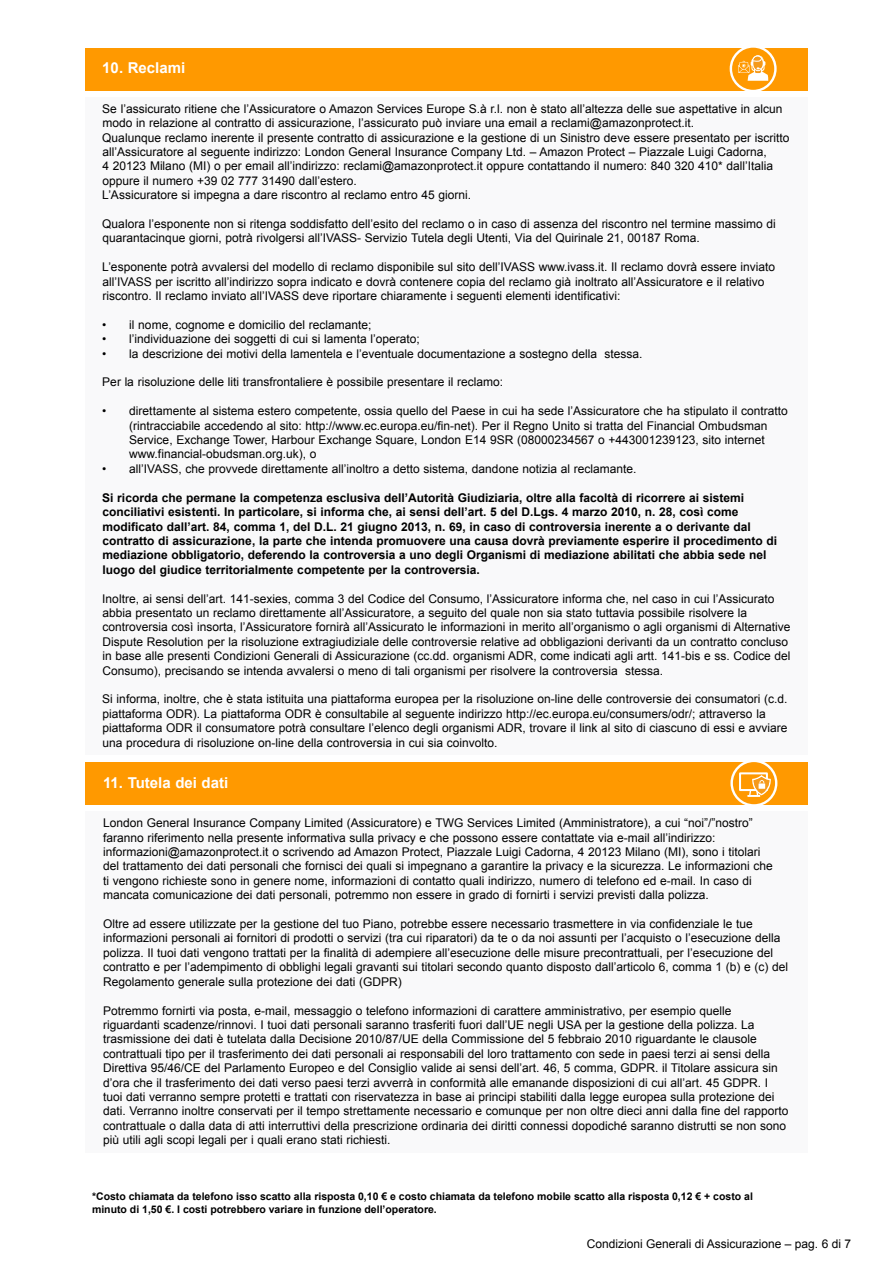
<style>
.page{position:relative;width:893px;height:1263px;background:#fff}
.page>*{position:absolute;margin:0;border:0;box-sizing:border-box;transform-origin:0 0}
.t1{font:700 15px "Arial";color:#fff}
.t2{font:12px/14.4px "Arial";color:#000}
.t3{font:700 12px/14.4px "Arial";color:#000}
.t4{font:700 10.5px/12.6px "Arial";color:#000}
</style>
<div class="page">
<div style="left:85px;top:97px;width:723px;height:658px;background:#f9f9fa"></div>
<div style="left:85px;top:48px;width:723px;height:42px;background:#f90"></div>
<svg style="left:730px;top:47px;width:47px;height:44px"></svg>
<div style="left:85px;top:812px;width:723px;height:341px;background:#f9f9fa"></div>
<div style="left:85px;top:762px;width:723px;height:43px;background:#f90"></div>
<svg style="left:730px;top:762px;width:47px;height:43px"></svg>
<p class="t1" style="left:102px;top:58px;width:84px">10. Reclami</p>
<p class="t2" style="left:102px;top:102px;width:689px">Se l’assicurato ritiene che l’Assicuratore o Amazon Services Europe S.à r.l. non è stato all’altezza delle sue aspettative in alcun modo in relazione al contratto di assicurazione, l’assicurato può inviare una email a reclami@amazonprotect.it.<br>Qualunque reclamo inerente il presente contratto di assicurazione e la gestione di un Sinistro deve essere presentato per iscritto all’Assicuratore al seguente indirizzo: London General Insurance Company Ltd. – Amazon Protect – Piazzale Luigi Cadorna,<br>4 20123 Milano (MI) o per email all’indirizzo: reclami@amazonprotect.it oppure contattando il numero: 840 320 410* dall’Italia oppure il numero +39 02 777 31490 dall’estero.<br>L’Assicuratore si impegna a dare riscontro al reclamo entro 45 giorni.</p>
<p class="t2" style="left:102px;top:217px;width:675px">Qualora l’esponente non si ritenga soddisfatto dell’esito del reclamo o in caso di assenza del riscontro nel termine massimo di quarantacinque giorni, potrà rivolgersi all’IVASS- Servizio Tutela degli Utenti, Via del Quirinale 21, 00187 Roma.</p>
<p class="t2" style="left:102px;top:260px;width:674px">L’esponente potrà avvalersi del modello di reclamo disponibile sul sito dell’IVASS www.ivass.it. Il reclamo dovrà essere inviato all’IVASS per iscritto all’indirizzo sopra indicato e dovrà contenere copia del reclamo già inoltrato all’Assicuratore e il relativo riscontro. Il reclamo inviato all’IVASS deve riportare chiaramente i seguenti elementi identificativi:</p>
<p class="t2" style="left:102px;top:318px;width:271px">• il nome, cognome e domicilio del reclamante;</p>
<p class="t2" style="left:102px;top:332px;width:319px">• l’individuazione dei soggetti di cui si lamenta l’operato;</p>
<p class="t2" style="left:102px;top:346px;width:542px">• la descrizione dei motivi della lamentela e l’eventuale documentazione a sostegno della stessa.</p>
<p class="t2" style="left:102px;top:375px;width:402px">Per la risoluzione delle liti transfrontaliere è possibile presentare il reclamo:</p>
<p class="t2" style="left:129px;top:404px;width:660px;text-indent:-27px">• direttamente al sistema estero competente, ossia quello del Paese in cui ha sede l’Assicuratore che ha stipulato il contratto (rintracciabile accedendo al sito: http://www.ec.europa.eu/fin-net). Per il Regno Unito si tratta del Financial Ombudsman Service, Exchange Tower, Harbour Exchange Square, London E14 9SR (08000234567 o +443001239123, sito internet www.financial-obudsman.org.uk), o</p>
<p class="t2" style="left:102px;top:462px;width:536px">• all’IVASS, che provvede direttamente all’inoltro a detto sistema, dandone notizia al reclamante.</p>
<p class="t3" style="left:102px;top:491px;width:676px">Si ricorda che permane la competenza esclusiva dell’Autorità Giudiziaria, oltre alla facoltà di ricorrere ai sistemi conciliativi esistenti. In particolare, si informa che, ai sensi dell’art. 5 del D.Lgs. 4 marzo 2010, n. 28, così come modificato dall’art. 84, comma 1, del D.L. 21 giugno 2013, n. 69, in caso di controversia inerente a o derivante dal contratto di assicurazione, la parte che intenda promuovere una causa dovrà previamente esperire il procedimento di mediazione obbligatorio, deferendo la controversia a uno degli Organismi di mediazione abilitati che abbia sede nel luogo del giudice territorialmente competente per la controversia.</p>
<p class="t2" style="left:102px;top:591px;width:690px">Inoltre, ai sensi dell’art. 141-sexies, comma 3 del Codice del Consumo, l’Assicuratore informa che, nel caso in cui l’Assicurato abbia presentato un reclamo direttamente all’Assicuratore, a seguito del quale non sia stato tuttavia possibile risolvere la controversia così insorta, l’Assicuratore fornirà all’Assicurato le informazioni in merito all’organismo o agli organismi di Alternative Dispute Resolution per la risoluzione extragiudiziale delle controversie relative ad obbligazioni derivanti da un contratto concluso in base alle presenti Condizioni Generali di Assicurazione (cc.dd. organismi ADR, come indicati agli artt. 141-bis e ss. Codice del Consumo), precisando se intenda avvalersi o meno di tali organismi per risolvere la controversia stessa.</p>
<p class="t2" style="left:102px;top:692px;width:687px">Si informa, inoltre, che è stata istituita una piattaforma europea per la risoluzione on-line delle controversie dei consumatori (c.d. piattaforma ODR). La piattaforma ODR è consultabile al seguente indirizzo http://ec.europa.eu/consumers/odr/; attraverso la piattaforma ODR il consumatore potrà consultare l’elenco degli organismi ADR, trovare il link al sito di ciascuno di essi e avviare una procedura di risoluzione on-line della controversia in cui sia coinvolto.</p>
<p class="t1" style="left:103px;top:772px;width:127px">11. Tutela dei dati</p>
<p class="t2" style="left:103px;top:816px;width:671px">London General Insurance Company Limited (Assicuratore) e TWG Services Limited (Amministratore), a cui “noi”/”nostro” faranno riferimento nella presente informativa sulla privacy e che possono essere contattate via e-mail all’indirizzo: informazioni@amazonprotect.it o scrivendo ad Amazon Protect, Piazzale Luigi Cadorna, 4 20123 Milano (MI), sono i titolari del trattamento dei dati personali che fornisci dei quali si impegnano a garantire la privacy e la sicurezza. Le informazioni che ti vengono richieste sono in genere nome, informazioni di contatto quali indirizzo, numero di telefono ed e-mail. In caso di mancata comunicazione dei dati personali, potremmo non essere in grado di fornirti i servizi previsti dalla polizza.</p>
<p class="t2" style="left:103px;top:917px;width:687px">Oltre ad essere utilizzate per la gestione del tuo Piano, potrebbe essere necessario trasmettere in via confidenziale le tue informazioni personali ai fornitori di prodotti o servizi (tra cui riparatori) da te o da noi assunti per l’acquisto o l’esecuzione della polizza. Il tuoi dati vengono trattati per la finalità di adempiere all’esecuzione delle misure precontrattuali, per l’esecuzione del contratto e per l’adempimento di obblighi legali gravanti sui titolari secondo quanto disposto dall’articolo 6, comma 1 (b) e (c) del Regolamento generale sulla protezione dei dati (GDPR)</p>
<p class="t2" style="left:103px;top:1003px;width:687px">Potremmo fornirti via posta, e-mail, messaggio o telefono informazioni di carattere amministrativo, per esempio quelle riguardanti scadenze/rinnovi. I tuoi dati personali saranno trasferiti fuori dall’UE negli USA per la gestione della polizza. La trasmissione dei dati è tutelata dalla Decisione 2010/87/UE della Commissione del 5 febbraio 2010 riguardante le clausole contrattuali tipo per il trasferimento dei dati personali ai responsabili del loro trattamento con sede in paesi terzi ai sensi della Direttiva 95/46/CE del Parlamento Europeo e del Consiglio valide ai sensi dell’art. 46, 5 comma, GDPR. il Titolare assicura sin d’ora che il trasferimento dei dati verso paesi terzi avverrà in conformità alle emanande disposizioni di cui all’art. 45 GDPR. I tuoi dati verranno sempre protetti e trattati con riservatezza in base ai principi stabiliti dalla legge europea sulla protezione dei dati. Verranno inoltre conservati per il tempo strettamente necessario e comunque per non oltre dieci anni dalla fine del rapporto contrattuale o dalla data di atti interruttivi della prescrizione ordinaria dei diritti connessi dopodiché saranno distrutti se non sono più utili agli scopi legali per i quali erano stati richiesti.</p>
<p class="t4" style="left:92px;top:1190px;width:662px">*Costo chiamata da telefono isso scatto alla risposta 0,10 € e costo chiamata da telefono mobile scatto alla risposta 0,12 € + costo al minuto di 1,50 €. I costi potrebbero variare in funzione dell’operatore.</p>
<p class="t2" style="left:587px;top:1237px;width:266px">Condizioni Generali di Assicurazione – pag. 6 di 7</p>
</div>
